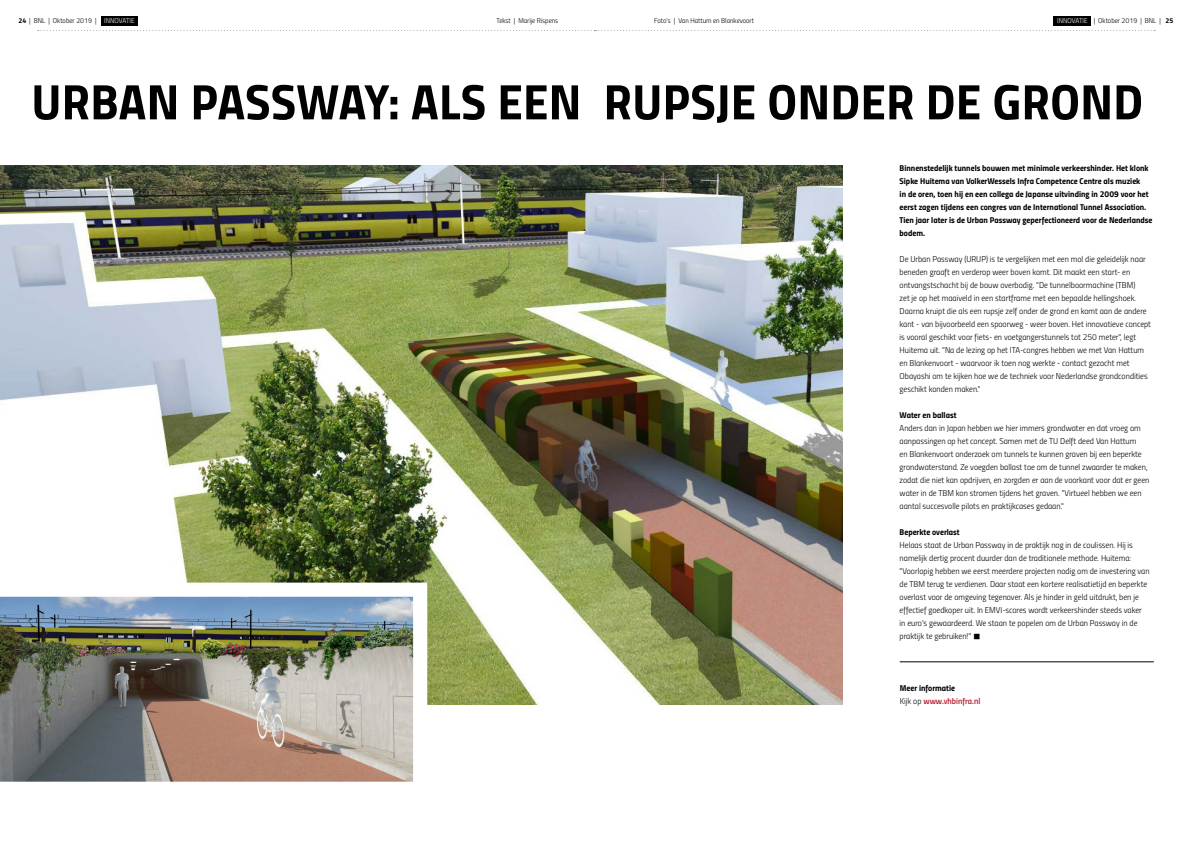
<style>
.page{position:relative;width:1191px;height:842px;background:#fff}
.page>*{position:absolute;margin:0;border:0;box-sizing:border-box;transform-origin:0 0}
.t1{font:50px "Titillium Bold Upright";letter-spacing:.01em;color:#000}
.t2{font:900 20px "Titillium";color:#000}
.t3{font:8.5px/13px "Titillium Light Upright";color:#000}
.t4{font:8.5px/13px "Titillium Bold Upright";color:#000}
.t5{font:8.5px "Titillium Semibold Upright";color:#b31f32}
.t6{font:7px "Titillium Light Upright";color:#000}
.s1{font-family:"Titillium Bold Upright"}
.s2{color:#fff}
.s3{font-family:"Titillium Light Upright";color:#000}
</style>
<div class="page">
<img style="left:0;top:166px;width:842px;height:538px">
<svg style="left:38px;top:16px;width:1117px;height:15px"></svg>
<img style="left:0;top:583px;width:427px;height:199px">
<hr style="left:899px;top:662px;width:254px;height:1px;background:#000">
<p class="t6" style="left:19px;top:16px;width:118px"><span class="s1">24</span> | BNL | Oktober 2019 | <span class="s2">INNOVATIE</span></p>
<p class="t6" style="left:496px;top:15px;width:63px">Tekst | Marije Rispens</p>
<p class="t6" style="left:654px;top:15px;width:101px">Foto's | Van Hattum en Blankevoort</p>
<p class="t6" style="left:1057px;top:16px;width:118px"><span class="s2">INNOVATIE</span> | Oktober 2019 | BNL | <span class="s1">25</span></p>
<h1 class="t1" style="left:31px;top:63px;width:1113px">URBAN PASSWAY: ALS EEN RUPSJE ONDER DE GROND</h1>
<p class="t4" style="left:899px;top:161px;width:254px">Binnenstedelijk tunnels bouwen met minimale verkeershinder. Het klonk Sipke Huitema van VolkerWessels Infra Competence Centre als muziek<br>in de oren, toen hij en een collega de Japanse uitvinding in 2009 voor het eerst zagen tijdens een congres van de International Tunnel Association.<br>Tien jaar later is de Urban Passway geperfectioneerd voor de Nederlandse bodem.</p>
<p class="t3" style="left:899px;top:252px;width:253px">De Urban Passway (URUP) is te vergelijken met een mol die geleidelijk naar beneden graaft en verderop weer boven komt. Dit maakt een start- en ontvangstschacht bij de bouw overbodig. "De tunnelboormachine (TBM)<br>zet je op het maaiveld in een startframe met een bepaalde hellingshoek.<br>Daarna kruipt die als een rupsje zelf onder de grond en komt aan de andere kant - van bijvoorbeeld een spoorweg - weer boven. Het innovatieve concept is vooral geschikt voor fiets- en voetgangerstunnels tot 250 meter", legt Huitema uit. "Na de lezing op het ITA-congres hebben we met Van Hattum en Blankenvoort - waarvoor ik toen nog werkte - contact gezocht met Obayashi om te kijken hoe we de techniek voor Nederlandse grondcondities geschikt konden maken."</p>
<p class="t4" style="left:899px;top:408px;width:58px">Water en ballast</p>
<p class="t3" style="left:899px;top:421px;width:251px">Anders dan in Japan hebben we hier immers grondwater en dat vroeg om aanpassingen op het concept. Samen met de TU Delft deed Van Hattum<br>en Blankenvoort onderzoek om tunnels te kunnen graven bij een beperkte grondwaterstand. Ze voegden ballast toe om de tunnel zwaarder te maken, zodat die niet kan opdrijven, en zorgden er aan de voorkant voor dat er geen water in de TBM kon stromen tijdens het graven. "Virtueel hebben we een aantal succesvolle pilots en praktijkcases gedaan."</p>
<p class="t4" style="left:899px;top:525px;width:62px">Beperkte overlast</p>
<p class="t3" style="left:899px;top:538px;width:251px">Helaas staat de Urban Passway in de praktijk nog in de coulissen. Hij is namelijk dertig procent duurder dan de traditionele methode. Huitema: "Voorlopig hebben we eerst meerdere projecten nodig om de investering van de TBM terug te verdienen. Daar staat een kortere realisatietijd en beperkte overlast voor de omgeving tegenover. Als je hinder in geld uitdrukt, ben je effectief goedkoper uit. In EMVI-scores wordt verkeershinder steeds vaker in euro's gewaardeerd. We staan te popelen om de Urban Passway in de praktijk te gebruiken!"</p>
<h2 class="t2" style="left:973px;top:621px;width:9px">•</h2>
<p class="t4" style="left:899px;top:681px;width:57px">Meer informatie</p>
<p class="t5" style="left:899px;top:695px;width:82px"><span class="s3">Kijk op</span> www.vhbinfra.nl</p>
</div>
